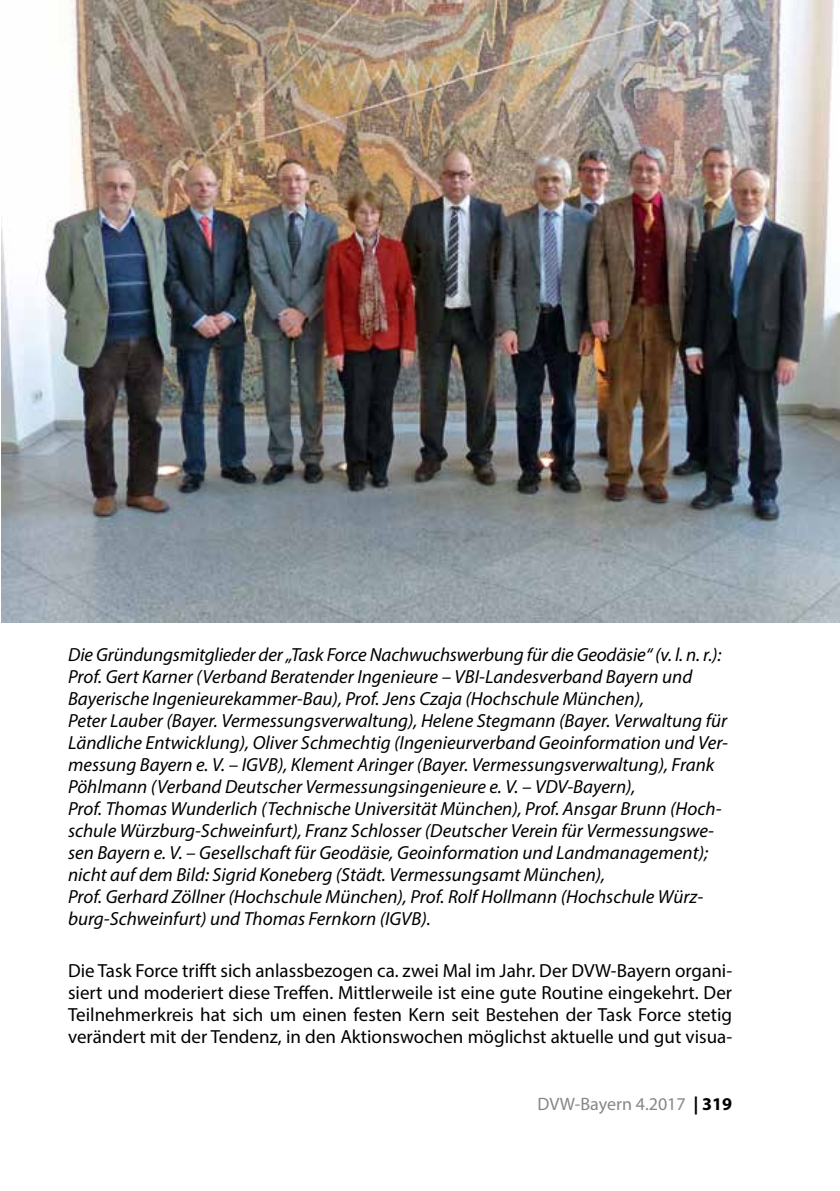
<style>
.page{position:relative;width:840px;height:1191px;background:#fff}
.page>*{position:absolute;margin:0;border:0;box-sizing:border-box;transform-origin:0 0}
.t1{font:italic 19px/22px "Myriad Pro";color:#000}
.t2{font:19px/22px "Myriad Pro";color:#000;text-align:justify}
.t3{font:18px "Myriad Pro";color:#868786}
.s1{font-weight:700;color:#000}
</style>
<div class="page">
<img style="left:1px;top:0;width:838px;height:622px">
<p class="t1" style="left:68px;top:643px;width:661px">Die Gründungsmitglieder der „Task Force Nachwuchswerbung für die Geodäsie“ (v. l. n. r.):<br>Prof. Gert Karner (Verband Beratender Ingenieure – VBI-Landesverband Bayern und Bayerische Ingenieurekammer-Bau), Prof. Jens Czaja (Hochschule München),<br>Peter Lauber (Bayer. Vermessungsverwaltung), Helene Stegmann (Bayer. Verwaltung für Ländliche Entwicklung), Oliver Schmechtig (Ingenieurverband Geoinformation und Ver&shy;messung Bayern e. V. – IGVB), Klement Aringer (Bayer. Vermessungsverwaltung), Frank Pöhlmann (Verband Deutscher Vermessungsingenieure e. V. – VDV-Bayern),<br>Prof. Thomas Wunderlich (Technische Universität München), Prof. Ansgar Brunn (Hoch&shy;schule Würzburg-Schweinfurt), Franz Schlosser (Deutscher Verein für Vermessungswe&shy;sen Bayern e. V. – Gesellschaft für Geodäsie, Geoinformation und Landmanagement); nicht auf dem Bild: Sigrid Koneberg (Städt. Vermessungsamt München),<br>Prof. Gerhard Zöllner (Hochschule München), Prof. Rolf Hollmann (Hochschule Würz&shy;burg-Schweinfurt) und Thomas Fernkorn (IGVB).</p>
<p class="t2" style="left:68px;top:959px;width:665px">Die Task Force trifft sich anlassbezogen ca. zwei Mal im Jahr. Der DVW-Bayern organi&shy;siert und moderiert diese Treffen. Mittlerweile ist eine gute Routine eingekehrt. Der Teilnehmerkreis hat sich um einen festen Kern seit Bestehen der Task Force stetig verändert mit der Tendenz, in den Aktionswochen möglichst aktuelle und gut visua-</p>
<p class="t3" style="left:537px;top:1093px;width:196px">DVW-Bayern 4.2017 <span class="s1">| 319</span></p>
</div>
